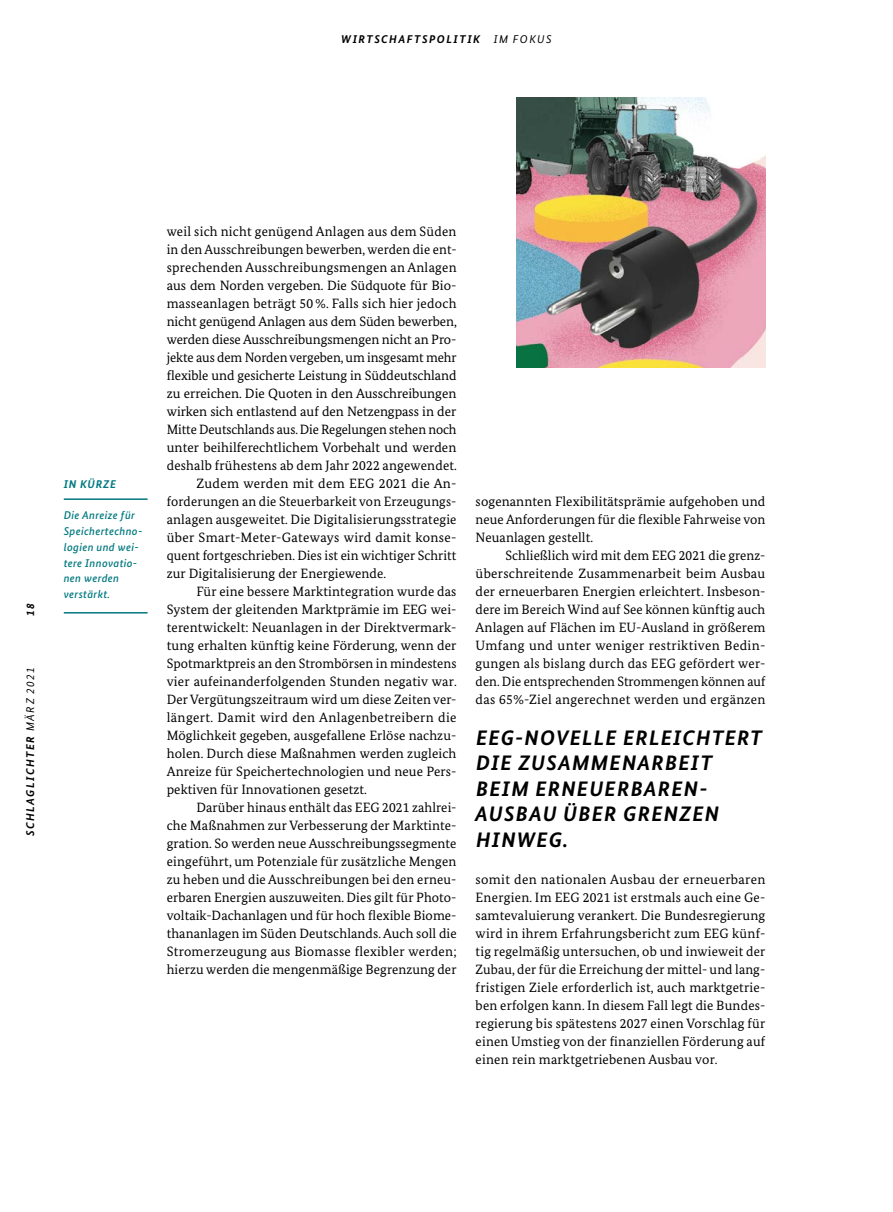
<style>
.page{position:relative;width:893px;height:1212px;background:#fff}
.page>*{position:absolute;margin:0;border:0;box-sizing:border-box;transform-origin:0 0}
.t1{font:italic 700 21px/25.5px "Bundes Sans";letter-spacing:.06em;color:#000}
.t2{font:13.5px/18px "Bundes Serif";letter-spacing:.005em;color:#000;text-align:justify}
.t3{font:13.5px "Bundes Serif";letter-spacing:.025em;color:#000}
.t4{font:italic 500 11.25px/15.8px "Bundes Sans";letter-spacing:.03em;color:#00797f}
.t5{font:italic 700 11.25px "Bundes Sans";letter-spacing:.135em;color:#000}
.t6{font:italic 700 11.25px "Bundes Sans";letter-spacing:.06em;color:#00797f}
.s1{font-weight:400}
</style>
<div class="page">
<hr style="left:64px;top:498px;width:84px;height:2px;background:#00797f">
<hr style="left:64px;top:612px;width:84px;height:1px;background:#00797f">
<img style="left:516px;top:98px;width:249px;height:270px">
<p class="t5" style="left:341px;top:32px;width:212px">WIRTSCHAFTSPOLITIK <span class="s1">IM FOKUS</span></p>
<p class="t5" style="left:24px;top:616px;width:14px;rotate:-90deg">18</p>
<p class="t5" style="left:24px;top:836px;width:170px;rotate:-90deg">SCHLAGLICHTER <span class="s1">MÄRZ 2021</span></p>
<p class="t6" style="left:64px;top:477px;width:54px">IN KÜRZE</p>
<p class="t4" style="left:64px;top:507px;width:80px">Die Anreize für<br>Speichertechno&shy;logien und wei&shy;tere Innovatio&shy;nen werden verstärkt.</p>
<p class="t2" style="left:167px;top:222px;width:291px">weil sich nicht genügend Anlagen aus dem Süden</p>
<p class="t2" style="left:167px;top:240px;width:291px">in den Ausschreibungen bewerben, werden die ent-</p>
<p class="t2" style="left:167px;top:258px;width:291px">sprechenden Ausschreibungsmengen an Anlagen</p>
<p class="t2" style="left:167px;top:276px;width:291px">aus dem Norden vergeben. Die Südquote für Bio-</p>
<p class="t2" style="left:167px;top:294px;width:291px">masseanlagen beträgt 50 %. Falls sich hier jedoch</p>
<p class="t2" style="left:167px;top:312px;width:292px">nicht genügend Anlagen aus dem Süden bewerben,</p>
<p class="t2" style="left:167px;top:330px;width:291px">werden diese Ausschreibungsmengen nicht an Pro-</p>
<p class="t2" style="left:167px;top:348px;width:291px">jekte aus dem Norden vergeben, um insgesamt mehr</p>
<p class="t2" style="left:167px;top:366px;width:291px">flexible und gesicherte Leistung in Süddeutschland</p>
<p class="t2" style="left:167px;top:384px;width:291px">zu erreichen. Die Quoten in den Ausschreibungen</p>
<p class="t2" style="left:167px;top:402px;width:291px">wirken sich entlastend auf den Netzengpass in der</p>
<p class="t2" style="left:167px;top:420px;width:291px">Mitte Deutschlands aus. Die Regelungen stehen noch</p>
<p class="t2" style="left:167px;top:438px;width:291px">unter beihilferechtlichem Vorbehalt und werden</p>
<p class="t2" style="left:167px;top:456px;width:292px">deshalb frühestens ab dem Jahr 2022 angewendet.</p>
<p class="t2" style="left:197px;top:474px;width:261px">Zudem werden mit dem EEG 2021 die An-</p>
<p class="t2" style="left:167px;top:492px;width:291px">forderungen an die Steuerbarkeit von Erzeugungs-</p>
<p class="t2" style="left:167px;top:510px;width:291px">anlagen ausgeweitet. Die Digitalisierungsstrategie</p>
<p class="t3" style="left:167px;top:529px;width:291px">über Smart-Meter-Gateways wird damit konse-</p>
<p class="t2" style="left:167px;top:546px;width:291px">quent fortgeschrieben. Dies ist ein wichtiger Schritt</p>
<p class="t2" style="left:167px;top:564px;width:221px">zur Digitalisierung der Energiewende.</p>
<p class="t2" style="left:197px;top:582px;width:261px">Für eine bessere Marktintegration wurde das</p>
<p class="t2" style="left:167px;top:600px;width:291px">System der gleitenden Marktprämie im EEG wei-</p>
<p class="t2" style="left:167px;top:618px;width:291px">terentwickelt: Neuanlagen in der Direktvermark-</p>
<p class="t2" style="left:167px;top:636px;width:291px">tung erhalten künftig keine Förderung, wenn der</p>
<p class="t2" style="left:167px;top:654px;width:291px">Spotmarktpreis an den Strombörsen in mindestens</p>
<p class="t2" style="left:167px;top:672px;width:292px">vier aufeinanderfolgenden Stunden negativ war.</p>
<p class="t2" style="left:167px;top:690px;width:291px">Der Vergütungszeitraum wird um diese Zeiten ver-</p>
<p class="t3" style="left:167px;top:709px;width:291px">längert. Damit wird den Anlagenbetreibern die</p>
<p class="t2" style="left:167px;top:726px;width:291px">Möglichkeit gegeben, ausgefallene Erlöse nachzu-</p>
<p class="t2" style="left:167px;top:744px;width:291px">holen. Durch diese Maßnahmen werden zugleich</p>
<p class="t2" style="left:167px;top:762px;width:291px">Anreize für Speichertechnologien und neue Pers-</p>
<p class="t2" style="left:167px;top:780px;width:202px">pektiven für Innovationen gesetzt.</p>
<p class="t2" style="left:197px;top:798px;width:261px">Darüber hinaus enthält das EEG 2021 zahlrei-</p>
<p class="t2" style="left:167px;top:816px;width:291px">che Maßnahmen zur Verbesserung der Marktinte-</p>
<p class="t2" style="left:167px;top:834px;width:291px">gration. So werden neue Ausschreibungssegmente</p>
<p class="t2" style="left:167px;top:852px;width:291px">eingeführt, um Potenziale für zusätzliche Mengen</p>
<p class="t2" style="left:167px;top:870px;width:291px">zu heben und die Ausschreibungen bei den erneu-</p>
<p class="t2" style="left:167px;top:888px;width:291px">erbaren Energien auszuweiten. Dies gilt für Photo-</p>
<p class="t2" style="left:167px;top:906px;width:291px">voltaik-Dachanlagen und für hoch flexible Biome-</p>
<p class="t2" style="left:167px;top:924px;width:291px">thananlagen im Süden Deutschlands. Auch soll die</p>
<p class="t2" style="left:167px;top:942px;width:291px">Stromerzeugung aus Biomasse flexibler werden;</p>
<p class="t2" style="left:167px;top:960px;width:291px">hierzu werden die mengenmäßige Begrenzung der</p>
<p class="t2" style="left:476px;top:492px;width:291px">sogenannten Flexibilitätsprämie aufgehoben und neue Anforderungen für die flexible Fahrweise von Neuanlagen gestellt.</p>
<p class="t2" style="left:476px;top:546px;width:291px;text-indent:30px">Schließlich wird mit dem EEG 2021 die grenz&shy;überschreitende Zusammenarbeit beim Ausbau der erneuerbaren Energien erleichtert. Insbeson&shy;dere im Bereich Wind auf See können künftig auch Anlagen auf Flächen im EU-Ausland in größerem Umfang und unter weniger restriktiven Bedin&shy;gungen als bislang durch das EEG gefördert wer&shy;den. Die entsprechenden Strommengen können auf das 65%-Ziel angerechnet werden und ergänzen</p>
<h1 class="t1" style="left:475px;top:724px;width:288px">EEG-NOVELLE ERLEICHTERT<br>DIE ZUSAMMENARBEIT<br>BEIM ERNEUERBAREN-<br>AUSBAU ÜBER GRENZEN<br>HINWEG.</h1>
<p class="t2" style="left:476px;top:870px;width:291px">somit den nationalen Ausbau der erneuerbaren Energien. Im EEG 2021 ist erstmals auch eine Ge&shy;samtevaluierung verankert. Die Bundesregierung wird in ihrem Erfahrungsbericht zum EEG künf&shy;tig regelmäßig untersuchen, ob und inwieweit der Zubau, der für die Erreichung der mittel- und lang&shy;fristigen Ziele erforderlich ist, auch marktgetrie&shy;ben erfolgen kann. In diesem Fall legt die Bundes&shy;regierung bis spätestens 2027 einen Vorschlag für einen Umstieg von der finanziellen Förderung auf einen rein marktgetriebenen Ausbau vor.</p>
</div>
